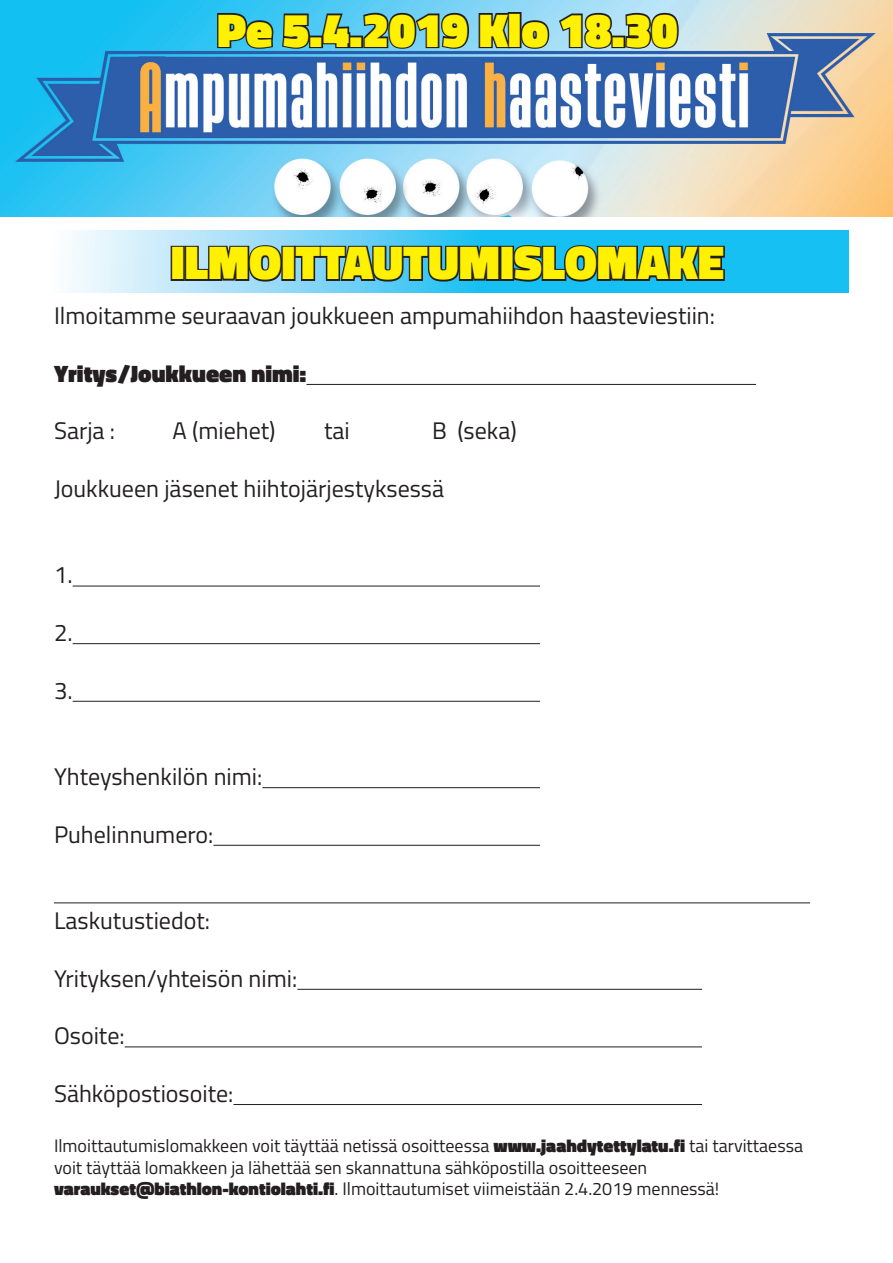
<style>
.page{position:relative;width:893px;height:1263px;background:#fff}
.page>*{position:absolute;margin:0;border:0;box-sizing:border-box;transform-origin:0 0}
.t1{font:900 48px "Titillium";color:#fff101}
.t2{font:24px "Titillium";color:#231f20}
.t3{font:900 24px "Titillium";color:#231f20}
.t4{font:18px "Titillium";color:#231f20}
.s1{font-weight:900}
</style>
<div class="page">
<svg style="left:70px;top:230px;width:778px;height:63px;background:#66d2f5"></svg>
<img style="left:0;top:0;width:893px;height:217px">
<hr style="left:306px;top:384px;width:450px;height:1px;background:#231f20">
<hr style="left:73px;top:586px;width:467px;height:1px;background:#231f20">
<hr style="left:73px;top:643px;width:467px;height:1px;background:#231f20">
<hr style="left:73px;top:701px;width:467px;height:1px;background:#231f20">
<hr style="left:262px;top:787px;width:278px;height:1px;background:#231f20">
<hr style="left:213px;top:845px;width:327px;height:1px;background:#231f20">
<hr style="left:54px;top:902px;width:756px;height:1px;background:#231f20">
<hr style="left:297px;top:989px;width:405px;height:1px;background:#231f20">
<hr style="left:125px;top:1046px;width:577px;height:1px;background:#231f20">
<hr style="left:233px;top:1104px;width:469px;height:1px;background:#231f20">
<div style="left:171px;top:246px;width:14px;height:35px;border:3px solid #231f20"></div>
<svg style="left:183px;top:244px;width:101px;height:39px;background:#7999a9"></svg>
<div style="left:281px;top:246px;width:14px;height:35px;border:3px solid #231f20"></div>
<svg style="left:293px;top:244px;width:209px;height:39px;background:#3e89a4"></svg>
<div style="left:500px;top:246px;width:14px;height:35px;border:3px solid #231f20"></div>
<svg style="left:512px;top:244px;width:214px;height:141px"></svg>
<svg style="left:216px;top:11px;width:59px;height:206px"></svg>
<svg style="left:281px;top:12px;width:30px;height:91px"></svg>
<div style="left:309px;top:36px;width:14px;height:12px;border:3px solid #231f20"></div>
<svg style="left:321px;top:12px;width:31px;height:38px"></svg>
<div style="left:349px;top:36px;width:14px;height:12px;border:3px solid #231f20"></div>
<svg style="left:361px;top:0;width:110px;height:50px;background:#5b9fba"></svg>
<svg style="left:477px;top:11px;width:35px;height:39px"></svg>
<div style="left:508px;top:12px;width:13px;height:36px;border:3px solid #231f20"></div>
<svg style="left:519px;top:19px;width:32px;height:31px"></svg>
<svg style="left:557px;top:11px;width:57px;height:39px;background:#7fa2b3"></svg>
<div style="left:611px;top:36px;width:14px;height:12px;border:3px solid #231f20"></div>
<svg style="left:624px;top:11px;width:56px;height:206px;background:#a6b7c9"></svg>
<p class="t1" style="left:217px;top:-5px;width:462px">Pe 5.4.2019 Klo 18.30</p>
<p class="t1" style="left:171px;top:228px;width:555px">ILMOITTAUTUMISLOMAKE</p>
<p class="t2" style="left:54px;top:298px;width:662px">Ilmoitamme seuraavan joukkueen ampumahiihdon haasteviestiin:</p>
<p class="t3" style="left:54px;top:356px;width:254px">Yritys/Joukkueen nimi:</p>
<p class="t2" style="left:54px;top:413px;width:63px">Sarja :</p>
<p class="t2" style="left:173px;top:413px;width:104px">A (miehet)</p>
<p class="t2" style="left:324px;top:413px;width:27px">tai</p>
<p class="t2" style="left:432px;top:413px;width:86px">B (seka)</p>
<p class="t2" style="left:54px;top:471px;width:392px">Joukkueen jäsenet hiihtojärjestyksessä</p>
<p class="t2" style="left:54px;top:557px;width:20px">1.</p>
<p class="t2" style="left:54px;top:615px;width:20px">2.</p>
<p class="t2" style="left:54px;top:673px;width:20px">3.</p>
<p class="t2" style="left:54px;top:759px;width:210px">Yhteyshenkilön nimi:</p>
<p class="t2" style="left:54px;top:817px;width:161px">Puhelinnumero:</p>
<p class="t2" style="left:54px;top:903px;width:157px">Laskutustiedot:</p>
<p class="t2" style="left:54px;top:961px;width:245px">Yrityksen/yhteisön nimi:</p>
<p class="t2" style="left:54px;top:1018px;width:72px">Osoite:</p>
<p class="t2" style="left:54px;top:1076px;width:181px">Sähköpostiosoite:</p>
<p class="t4" style="left:54px;top:1133px;width:751px">Ilmoittautumislomakkeen voit täyttää netissä osoitteessa <span class="s1">www.jaahdytettylatu.fi</span> tai tarvittaessa</p>
<p class="t4" style="left:54px;top:1154px;width:595px">voit täyttää lomakkeen ja lähettää sen skannattuna sähköpostilla osoitteeseen</p>
<p class="t4" style="left:54px;top:1176px;width:667px"><span class="s1">varaukset@biathlon-kontiolahti.fi</span>. Ilmoittautumiset viimeistään 2.4.2019 mennessä!</p>
</div>
